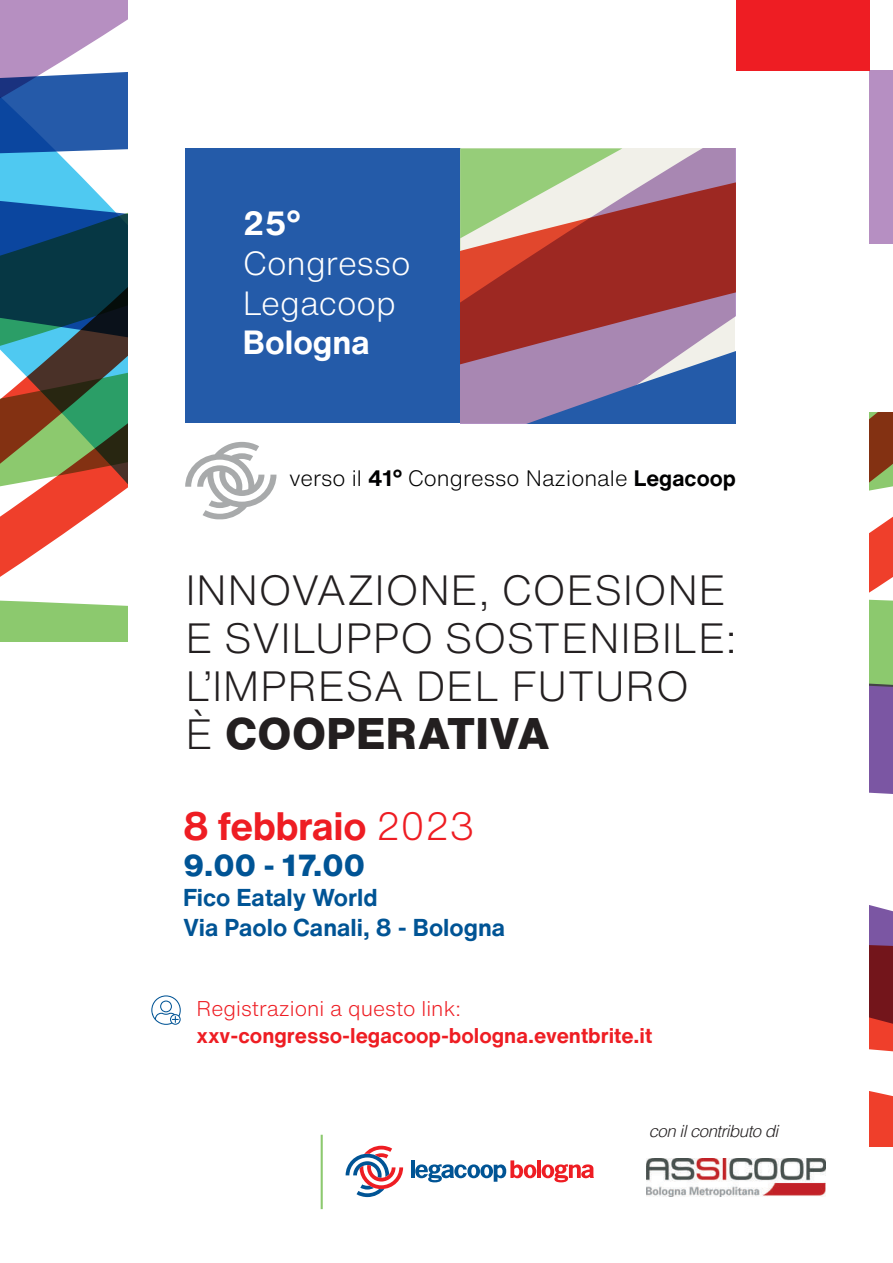
<style>
.page{position:relative;width:893px;height:1263px;background:#fff}
.page>*{position:absolute;margin:0;border:0;box-sizing:border-box;transform-origin:0 0}
.t1{font:800 43.5px "Helvetica Now Text";letter-spacing:.01em;color:#231f20}
.t2{font:300 41.55px/48px "Helvetica Now Text";letter-spacing:.01em;color:#231f20}
.t3{font:700 39px "Helvetica Now Text";letter-spacing:-.01em;color:#ee1d23}
.t4{font:300 33px/39.6px "Helvetica Now Text";color:#fff}
.t5{font:700 33px "Helvetica Now Text";color:#fff}
.t6{font:800 30px "Helvetica Now Text";color:#005495}
.t7{font:700 24px/30px "Helvetica Now Text";color:#005495}
.t8{font:300 22.05px "Helvetica Now Text";color:#000001}
.t9{font:700 21px "Helvetica Now Text";color:#ee1d23}
.t10{font:300 21px "Helvetica Now Text";color:#ee1d23}
.t11{font:italic 300 16.8px "Helvetica";letter-spacing:-.03em;color:#231f20}
.s1{font-weight:700}
.s2{font-weight:300;font-size:41.55px}
.s3{font-weight:300}
</style>
<div class="page">
<div style="left:736px;top:0;width:133px;height:70px;background:#ee1d23"></div>
<svg style="left:0;top:0;width:128px;height:641px"></svg>
<svg style="left:185px;top:442px;width:91px;height:77px"></svg>
<div style="left:185px;top:148px;width:275px;height:275px;background:#245ba9"></div>
<svg style="left:460px;top:148px;width:275px;height:275px;background:#995c71"></svg>
<svg style="left:460px;top:148px;width:162px;height:103px;background:#bcb98f"></svg>
<svg style="left:346px;top:1146px;width:57px;height:51px"></svg>
<hr style="left:411px;top:1160px;width:4px;height:18px;background:#005495">
<svg style="left:415px;top:1160px;width:121px;height:22px"></svg>
<hr style="left:537px;top:1160px;width:4px;height:18px;background:#ee1d23">
<svg style="left:542px;top:1164px;width:52px;height:18px"></svg>
<div style="left:869px;top:73px;width:24px;height:170px;background:#b68fc2"></div>
<hr style="left:321px;top:1135px;width:2px;height:74px;background:#8cc96f">
<img style="left:646px;top:1158px;width:179px;height:38px">
<svg style="left:869px;top:412px;width:24px;height:734px"></svg>
<svg style="left:151px;top:995px;width:30px;height:30px"></svg>
<p class="t5" style="left:243px;top:199px;width:59px">25°</p>
<p class="t4" style="left:243px;top:242px;width:169px">Congresso<br>Legacoop</p>
<p class="t5" style="left:243px;top:317px;width:129px">Bologna</p>
<p class="t8" style="left:289px;top:462px;width:448px">verso il <span class="s1">41°</span> Congresso Nazionale <span class="s1">Legacoop</span></p>
<p class="t2" style="left:185px;top:565px;width:553px">INNOVAZIONE, COESIONE<br>E SVILUPPO SOSTENIBILE:<br>L’IMPRESA DEL FUTURO</p>
<p class="t1" style="left:185px;top:701px;width:366px"><span class="s2">È</span> COOPERATIVA</p>
<p class="t3" style="left:183px;top:797px;width:293px">8 febbraio <span class="s3">2023</span></p>
<p class="t6" style="left:183px;top:843px;width:183px">9.00 - 17.00</p>
<p class="t7" style="left:183px;top:882px;width:324px">Fico Eataly World<br>Via Paolo Canali, 8 - Bologna</p>
<p class="t10" style="left:197px;top:993px;width:266px">Registrazioni a questo link:</p>
<p class="t9" style="left:197px;top:1020px;width:457px">xxv-congresso-legacoop-bologna.eventbrite.it</p>
<p class="t11" style="left:649px;top:1116px;width:131px">con il contributo di</p>
</div>
